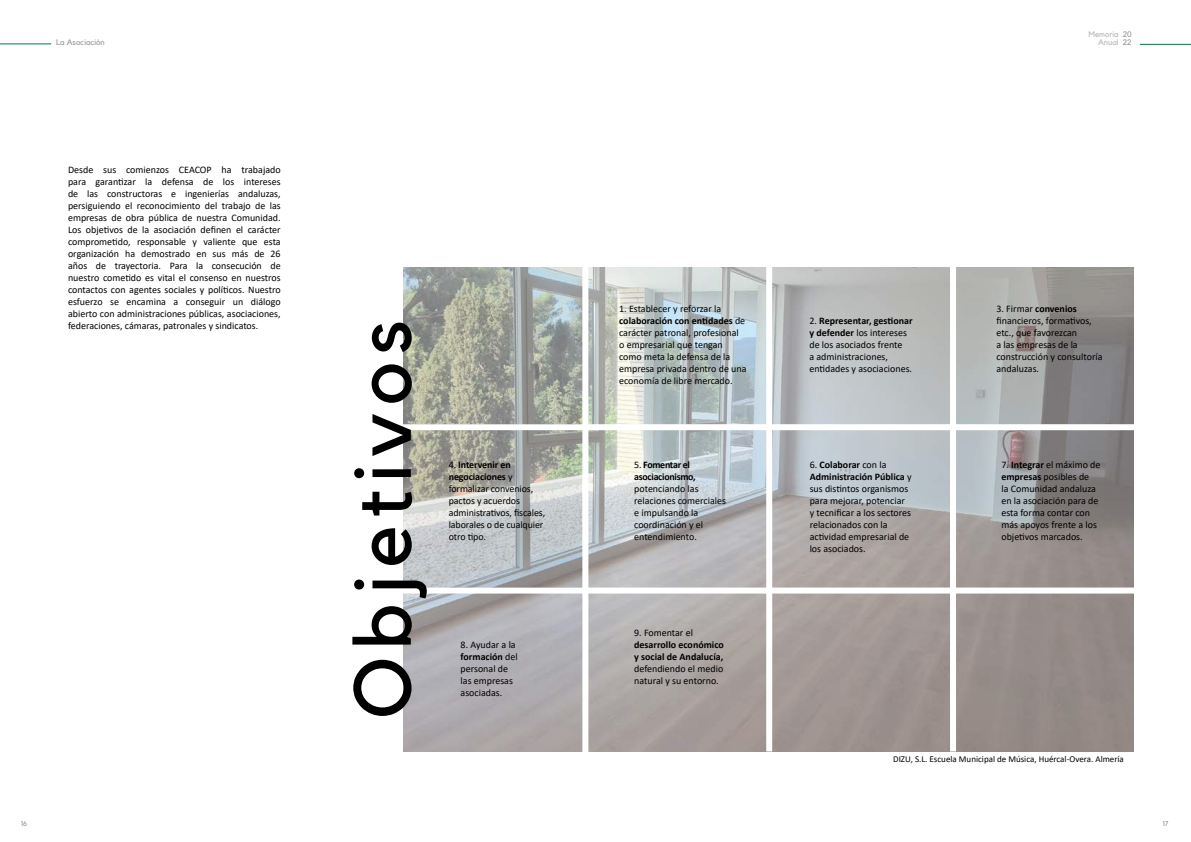
<style>
.page{position:relative;width:1191px;height:842px;background:#fff}
.page>*{position:absolute;margin:0;border:0;box-sizing:border-box;transform-origin:0 0}
.t1{font:80px "Kollektif";letter-spacing:.1em;color:#000}
.t2{font:10px/12px "Calibri";color:#000}
.t3{font:700 10px/12px "Calibri";color:#000}
.t4{font:700 10px/12px "Calibri";letter-spacing:-.03em;color:#000}
.t5{font:9px "Calibri";color:#000}
.t6{font:8px/8px "Kollektif";color:#9f9c9a}
.t7{font:8px/8px "Kollektif";color:#bcb8b7;text-align:right}
.t8{font:7px "Kollektif";color:#969696}
.s1{font-weight:700}
.s2{font-weight:400}
</style>
<div class="page">
<hr style="left:1139px;top:44px;width:52px;height:1px;background:#06743e">
<hr style="left:0;top:44px;width:51px;height:1px;background:#06743e">
<img style="left:403px;top:267px;width:730px;height:484px">
<div style="left:582px;top:236px;width:6px;height:604px;background:#fff"></div>
<div style="left:766px;top:257px;width:6px;height:494px;background:#fff"></div>
<div style="left:950px;top:230px;width:6px;height:521px;background:#fff"></div>
<div style="left:400px;top:424px;width:749px;height:6px;background:#fff"></div>
<div style="left:387px;top:587px;width:749px;height:6px;background:#fff"></div>
<svg style="left:403px;top:430px;width:179px;height:157px;background:#b5b7b4"></svg>
<svg style="left:403px;top:267px;width:179px;height:157px;background:#a1a69d"></svg>
<p class="t6" style="left:56px;top:38px;width:50px">La Asociación</p>
<p class="t2" style="left:68px;top:164px;width:214px;text-align:justify">Desde sus comienzos CEACOP ha trabajado para garantizar la defensa de los intereses de las constructoras e ingenierías andaluzas, persiguiendo el reconocimiento del trabajo de las empresas de obra pública de nuestra Comunidad.<br>Los objetivos de la asociación definen el carácter comprometido, responsable y valiente que esta organización ha demostrado en sus más de 26 años de trayectoria. Para la consecución de nuestro cometido es vital el consenso en nuestros contactos con agentes sociales y políticos. Nuestro esfuerzo se encamina a conseguir un diálogo abierto con administraciones públicas, asociaciones, federaciones, cámaras, patronales y sindicatos.</p>
<h1 class="t1" style="left:336px;top:719px;width:400px;rotate:-90deg">Objetivos</h1>
<p class="t2" style="left:449px;top:458px;width:98px">4. <span class="s1">Intervenir en negociaciones</span> y formalizar convenios, pactos y acuerdos administrativos, fiscales, laborales o de cualquier otro tipo.</p>
<p class="t2" style="left:460px;top:638px;width:59px">8. Ayudar a la <span class="s1">formación</span> del personal de las empresas asociadas.</p>
<p class="t7" style="left:1088px;top:31px;width:32px">Memoria<br>Anual</p>
<p class="t6" style="left:1122px;top:31px;width:11px">20<br>22</p>
<p class="t2" style="left:619px;top:302px;width:129px">1. Establecer y reforzar la <span class="s1">colaboración con entidades</span> de carácter patronal, profesional o empresarial que tengan como meta la defensa de la empresa privada dentro de una economía de libre mercado.</p>
<p class="t4" style="left:634px;top:459px;width:63px"><span class="s2">5.</span> Fomentar el asociacionismo,</p>
<p class="t2" style="left:634px;top:482px;width:93px">potenciando las relaciones comerciales e impulsando la coordinación y el entendimiento.</p>
<p class="t2" style="left:634px;top:626px;width:60px">9. Fomentar el</p>
<p class="t3" style="left:634px;top:639px;width:91px">desarrollo económico y social de Andalucía,</p>
<p class="t2" style="left:634px;top:662px;width:91px">defendiendo el medio natural y su entorno.</p>
<p class="t2" style="left:809px;top:314px;width:105px">2. <span class="s1">Representar, gestionar y defender</span> los intereses de los asociados frente<br>a administraciones, entidades y asociaciones.</p>
<p class="t2" style="left:809px;top:458px;width:103px">6. <span class="s1">Colaborar</span> con la<br><span class="s1">Administración Pública</span> y sus distintos organismos para mejorar, potenciar y tecnificar a los sectores relacionados con la actividad empresarial de los asociados.</p>
<p class="t2" style="left:996px;top:302px;width:108px">3. Firmar <span class="s1">convenios </span>financieros, formativos, etc., que favorezcan<br>a las empresas de la construcción y consultoría andaluzas.</p>
<p class="t2" style="left:1001px;top:458px;width:101px">7. <span class="s1">Integrar</span> el máximo de <span class="s1">empresas</span> posibles de<br>la Comunidad andaluza en la asociación para de esta forma contar con más apoyos frente a los objetivos marcados.</p>
<p class="t5" style="left:893px;top:752px;width:232px">DIZU, S.L. Escuela Municipal de Música, Huércal-Overa. Almería</p>
<p class="t8" style="left:21px;top:820px;width:8px">16</p>
<p class="t8" style="left:1162px;top:819px;width:7px">17</p>
</div>
